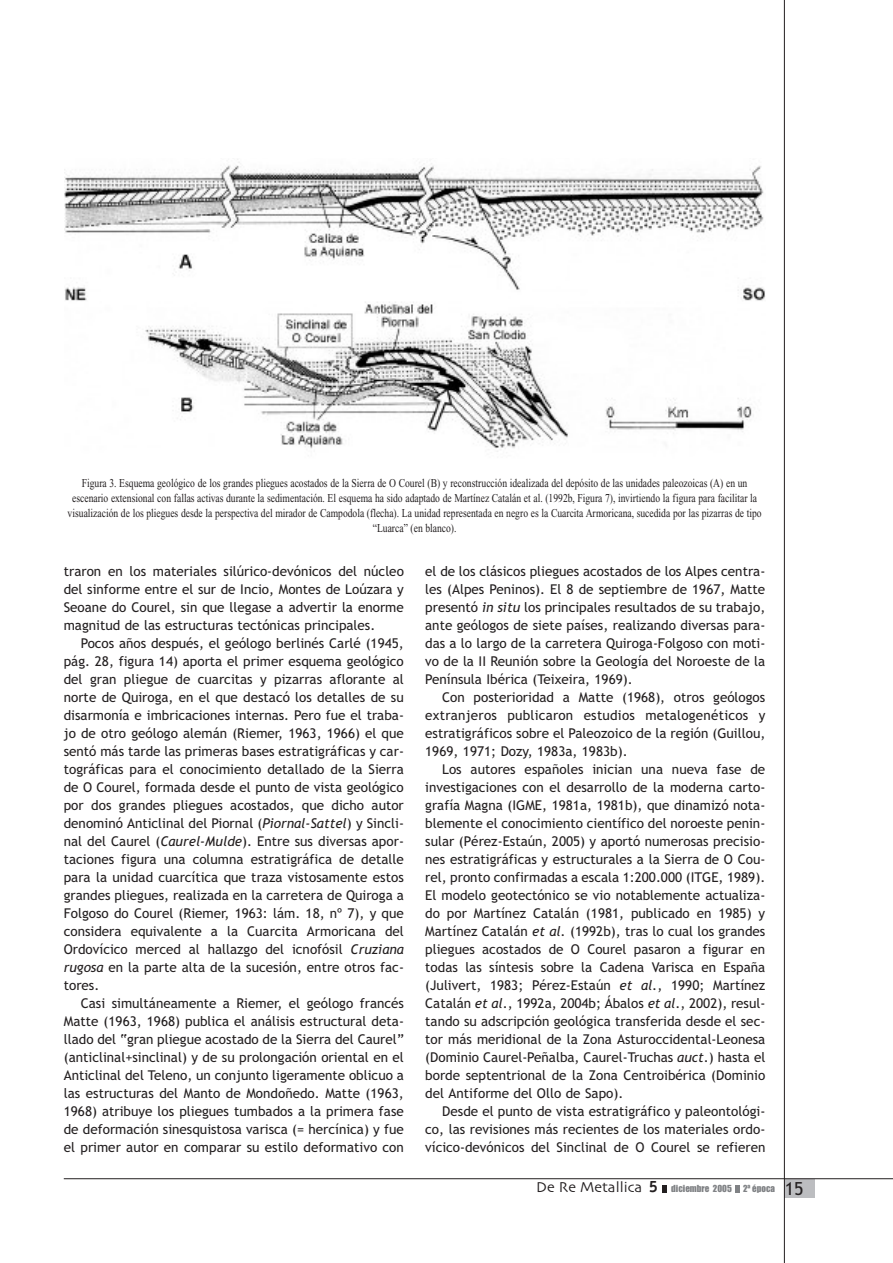
<style>
.page{position:relative;width:893px;height:1263px;background:#fff}
.page>*{position:absolute;margin:0;border:0;box-sizing:border-box;transform-origin:0 0}
.t1{font:15px "Skia";color:#231f20}
.t2{font:13.5px/18px "Trebuchet MS";color:#231f20;text-align:justify}
.t3{font:12px/15px "Times New Roman";color:#231f20;text-align:center;scale:.8 1}
.t4{font:9px "Impact";color:#808285}
.s1{font-style:italic}
.s2{font-family:"Officina Sans";font-weight:700;font-size:16.5px}
.s3{font-family:"Impact";font-size:9px;color:#808285}
.s4{font-family:"Trebuchet MS";font-size:18px;color:#231f20}
</style>
<div class="page">
<div style="left:784px;top:1179px;width:31px;height:18px;background:#bcbdc0"></div>
<hr style="left:784px;top:0;width:1px;height:1263px;background:#231f20">
<hr style="left:64px;top:1178px;width:829px;height:1px;background:#231f20">
<svg style="left:662px;top:1185px;width:5px;height:7px"></svg>
<svg style="left:735px;top:1185px;width:5px;height:7px"></svg>
<img style="left:65px;top:159px;width:700px;height:293px">
<p class="t3" style="left:68px;top:477px;width:869px">Figura 3. Esquema geológico de los grandes pliegues acostados de la Sierra de O Courel (B) y reconstrucción idealizada del depósito de las unidades paleozoicas (A) en un escenario extensional con fallas activas durante la sedimentación. El esquema ha sido adaptado de Martínez Catalán et al. (1992b, Figura 7), invirtiendo la figura para facilitar la visualización de los pliegues desde la perspectiva del mirador de Campodola (flecha). La unidad representada en negro es la Cuarcita Armoricana, sucedida por las pizarras de tipo “Luarca” (en blanco).</p>
<p class="t2" style="left:64px;top:562px;width:342px">traron en los materiales silúrico-devónicos del núcleo del sinforme entre el sur de Incio, Montes de Loúzara y Seoane do Courel, sin que llegase a advertir la enorme magnitud de las estructuras tectónicas principales.</p>
<p class="t2" style="left:64px;top:634px;width:342px;text-indent:17px">Pocos años después, el geólogo berlinés Carlé (1945, pág. 28, figura 14) aporta el primer esquema geológico del gran pliegue de cuarcitas y pizarras aflorante al norte de Quiroga, en el que destacó los detalles de su disarmonía e imbricaciones internas. Pero fue el traba&shy;jo de otro geólogo alemán (Riemer, 1963, 1966) el que sentó más tarde las primeras bases estratigráficas y car&shy;tográficas para el conocimiento detallado de la Sierra de O Courel, formada desde el punto de vista geológico por dos grandes pliegues acostados, que dicho autor denominó Anticlinal del Piornal (<span class="s1">Piornal-Sattel</span>) y Sincli&shy;nal del Caurel (<span class="s1">Caurel-Mulde</span>). Entre sus diversas apor&shy;taciones figura una columna estratigráfica de detalle para la unidad cuarcítica que traza vistosamente estos grandes pliegues, realizada en la carretera de Quiroga a Folgoso do Courel (Riemer, 1963: lám. 18, nº 7), y que considera equivalente a la Cuarcita Armoricana del Ordovícico merced al hallazgo del icnofósil <span class="s1">Cruziana rugosa</span> en la parte alta de la sucesión, entre otros fac&shy;tores.</p>
<p class="t2" style="left:64px;top:994px;width:342px;text-indent:17px">Casi simultáneamente a Riemer, el geólogo francés Matte (1963, 1968) publica el análisis estructural deta&shy;llado del “gran pliegue acostado de la Sierra del Caurel” (anticlinal+sinclinal) y de su prolongación oriental en el Anticlinal del Teleno, un conjunto ligeramente oblicuo a las estructuras del Manto de Mondoñedo. Matte (1963, 1968) atribuye los pliegues tumbados a la primera fase de deformación sinesquistosa varisca (= hercínica) y fue el primer autor en comparar su estilo deformativo con</p>
<p class="t2" style="left:425px;top:562px;width:342px">el de los clásicos pliegues acostados de los Alpes centra&shy;les (Alpes Peninos). El 8 de septiembre de 1967, Matte presentó <span class="s1">in situ</span> los principales resultados de su trabajo, ante geólogos de siete países, realizando diversas para&shy;das a lo largo de la carretera Quiroga-Folgoso con moti&shy;vo de la II Reunión sobre la Geología del Noroeste de la Península Ibérica (Teixeira, 1969).</p>
<p class="t2" style="left:425px;top:688px;width:342px;text-indent:17px">Con posterioridad a Matte (1968), otros geólogos extranjeros publicaron estudios metalogenéticos y estratigráficos sobre el Paleozoico de la región (Guillou, 1969, 1971; Dozy, 1983a, 1983b).</p>
<p class="t2" style="left:425px;top:760px;width:342px;text-indent:17px">Los autores españoles inician una nueva fase de investigaciones con el desarrollo de la moderna carto&shy;grafía Magna (IGME, 1981a, 1981b), que dinamizó nota&shy;blemente el conocimiento científico del noroeste penin&shy;sular (Pérez-Estaún, 2005) y aportó numerosas precisio&shy;nes estratigráficas y estructurales a la Sierra de O Cou&shy;rel, pronto confirmadas a escala 1:200.000 (ITGE, 1989).<br>El modelo geotectónico se vio notablemente actualiza&shy;do por Martínez Catalán (1981, publicado en 1985) y Martínez Catalán <span class="s1">et al.</span> (1992b), tras lo cual los grandes pliegues acostados de O Courel pasaron a figurar en todas las síntesis sobre la Cadena Varisca en España (Julivert, 1983; Pérez-Estaún <span class="s1">et al.</span>, 1990; Martínez Catalán <span class="s1">et al</span>., 1992a, 2004b; Ábalos <span class="s1">et al</span>., 2002), resul&shy;tando su adscripción geológica transferida desde el sec&shy;tor más meridional de la Zona Asturoccidental-Leonesa (Dominio Caurel-Peñalba, Caurel-Truchas <span class="s1">auct</span>.) hasta el borde septentrional de la Zona Centroibérica (Dominio del Antiforme del Ollo de Sapo).</p>
<p class="t2" style="left:425px;top:1102px;width:342px;text-indent:17px">Desde el punto de vista estratigráfico y paleontológi&shy;co, las revisiones más recientes de los materiales ordo&shy;vícico-devónicos del Sinclinal de O Courel se refieren</p>
<p class="t1" style="left:536px;top:1178px;width:197px">De Re Metallica <span class="s2">5</span> <span class="s3">diciembre 2005</span></p>
<p class="t4" style="left:743px;top:1184px;width:62px">2ª época <span class="s4">15</span></p>
</div>
